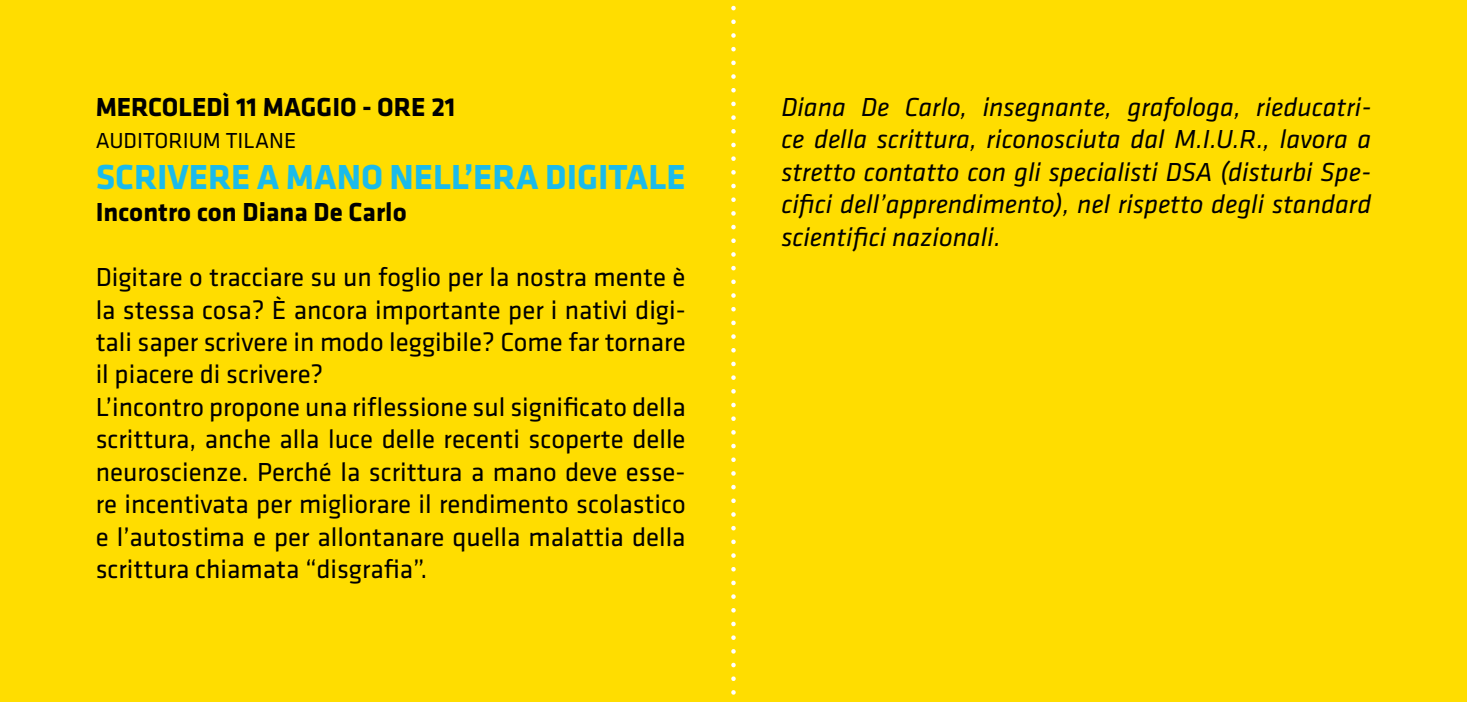
<style>
.page{position:relative;width:1467px;height:702px;background:#fd0}
.page>*{position:absolute;margin:0;border:0;box-sizing:border-box;transform-origin:0 0}
.t1{font:700 36px "Klavika";color:#1bbbea}
.t2{font:27px/32.4px "Klavika";color:#000}
.t3{font:italic 27px/32.4px "Klavika";color:#000;text-align:justify}
.t4{font:700 27px "Klavika";color:#000}
.t5{font:22.5px "Klavika";color:#000}
</style>
<div class="page">
<svg style="left:731px;top:5px;width:5px;height:690px"></svg>
<p class="t4" style="left:96px;top:92px;width:36px">Mercoledì</p>
<p class="t4" style="left:236px;top:92px;width:43px">11 maggio</p>
<p class="t4" style="left:362px;top:92px;width:32px">- ore</p>
<p class="t4" style="left:431px;top:92px;width:26px">21</p>
<p class="t5" style="left:96px;top:129px;width:27px">Auditorium</p>
<p class="t5" style="left:226px;top:129px;width:24px">Tilane</p>
<h1 class="t1" style="left:96px;top:157px;width:592px">SCRIVERE A MANO NELL’ERA DIGITALE</h1>
<p class="t4" style="left:96px;top:198px;width:313px">Incontro con Diana De Carlo</p>
<p class="t2" style="left:96px;top:261px;width:592px">Digitare o tracciare su un foglio per la nostra mente è la stessa cosa? È ancora importante per i nativi digi&shy;tali saper scrivere in modo leggibile? Come far tornare il piacere di scrivere?<br>L’incontro propone una riflessione sul significato della scrittura, anche alla luce delle recenti scoperte delle neuroscienze. Perché la scrittura a mano deve esse&shy;re incentivata per migliorare il rendimento scolastico e l’autostima e per allontanare quella malattia della scrittura chiamata “disgrafia”.</p>
<p class="t3" style="left:781px;top:91px;width:592px">Diana De Carlo, insegnante, grafologa, rieducatri&shy;ce della scrittura, riconosciuta dal M.I.U.R., lavora a stretto contatto con gli specialisti DSA (disturbi Spe&shy;cifici dell’apprendimento), nel rispetto degli standard scientifici nazionali.</p>
</div>
